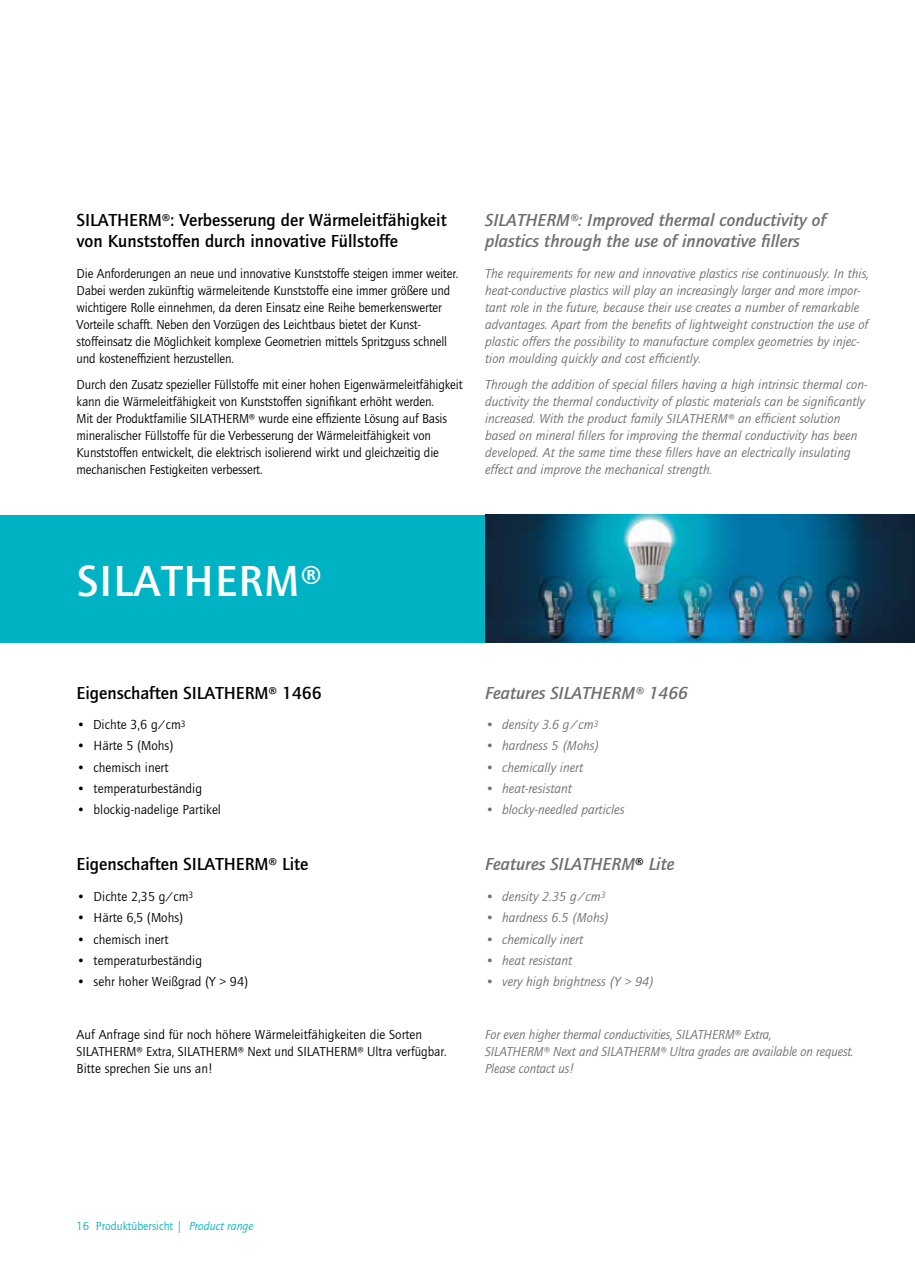
<style>
.page{position:relative;width:915px;height:1285px;background:#fff}
.page>*{position:absolute;margin:0;border:0;box-sizing:border-box;transform-origin:0 0}
.t1{font:500 45px "Quay Sans";letter-spacing:.025em;color:#fff}
.t2{font:500 18px/21.3px "Quay Sans";color:#000}
.t3{font:italic 500 18px/21.3px "Quay Sans";color:#706f6f}
.t4{font:13.5px/17px "Quay Sans";letter-spacing:-.01em;color:#000}
.t5{font:italic 13.5px/17px "Quay Sans";color:#706f6f}
.t6{font:12px "Quay Sans";color:#00b3c4}
.s1{font-style:normal;color:#000}
.s2{font-style:italic}
</style>
<div class="page">
<div style="left:0;top:514px;width:485px;height:128px;background:#00b3c4"></div>
<img style="left:485px;top:514px;width:429px;height:128px">
<h2 class="t2" style="left:77px;top:209px;width:371px">SILATHERM®: Verbesserung der Wärmeleitfähigkeit von Kunststoffen durch innovative Füllstoffe</h2>
<p class="t4" style="left:77px;top:265px;width:383px">Die Anforderungen an neue und innovative Kunststoffe steigen immer weiter.<br>Dabei werden zukünftig wärmeleitende Kunststoffe eine immer größere und wichtigere Rolle einnehmen, da deren Einsatz eine Reihe bemerkenswerter Vorteile schafft. Neben den Vorzügen des Leichtbaus bietet der Kunst&shy;stoffeinsatz die Möglichkeit komplexe Geometrien mittels Spritzguss schnell und kosteneffizient herzustellen.</p>
<p class="t4" style="left:77px;top:376px;width:387px">Durch den Zusatz spezieller Füllstoffe mit einer hohen Eigenwärmeleitfähigkeit kann die Wärmeleitfähigkeit von Kunststoffen signifikant erhöht werden.<br>Mit der Produktfamilie SILATHERM® wurde eine effiziente Lösung auf Basis mineralischer Füllstoffe für die Verbesserung der Wärmeleitfähigkeit von Kunststoffen entwickelt, die elektrisch isolierend wirkt und gleichzeitig die mechanischen Festigkeiten verbessert.</p>
<h2 class="t3" style="left:485px;top:209px;width:342px">SILATHERM®: Improved thermal conductivity of plastics through the use of innovative fillers</h2>
<p class="t5" style="left:485px;top:265px;width:385px">The requirements for new and innovative plastics rise continuously. In this, heat-conductive plastics will play an increasingly larger and more impor&shy;tant role in the future, because their use creates a number of remarkable advantages. Apart from the benefits of lightweight construction the use of plastic offers the possibility to manufacture complex geometries by injec&shy;tion moulding quickly and cost efficiently.</p>
<p class="t5" style="left:485px;top:376px;width:384px">Through the addition of special fillers having a high intrinsic thermal con&shy;ductivity the thermal conductivity of plastic materials can be significantly increased. With the product family SILATHERM® an efficient solution based on mineral fillers for improving the thermal conductivity has been developed. At the same time these fillers have an electrically insulating effect and improve the mechanical strength.</p>
<h1 class="t1" style="left:77px;top:555px;width:246px">SILATHERM®</h1>
<h2 class="t2" style="left:77px;top:682px;width:246px">Eigenschaften SILATHERM® 1466</h2>
<h2 class="t3" style="left:485px;top:682px;width:204px">Features SILATHERM® 1466</h2>
<p class="t4" style="left:77px;top:716px;width:111px">• Dichte 3,6 g/cm<sup>3</sup></p>
<p class="t4" style="left:77px;top:737px;width:98px">• Härte 5 (Mohs)</p>
<p class="t4" style="left:77px;top:759px;width:93px">• chemisch inert</p>
<p class="t4" style="left:77px;top:780px;width:127px">• temperaturbeständig</p>
<p class="t4" style="left:77px;top:801px;width:146px">• blockig-nadelige Partikel</p>
<p class="t5" style="left:485px;top:716px;width:115px">• density 3.6 g/cm<sup>3</sup></p>
<p class="t5" style="left:485px;top:737px;width:115px">• hardness 5 (Mohs)</p>
<p class="t5" style="left:485px;top:759px;width:99px">• chemically inert</p>
<p class="t5" style="left:485px;top:780px;width:88px">• heat-resistant</p>
<p class="t5" style="left:485px;top:801px;width:141px">• blocky-needled particles</p>
<h2 class="t2" style="left:77px;top:853px;width:233px">Eigenschaften SILATHERM® Lite</h2>
<h2 class="t3" style="left:485px;top:853px;width:191px">Features SILATHERM<span class="s1">®</span> Lite</h2>
<p class="t4" style="left:77px;top:888px;width:118px">• Dichte 2,35 g/cm<sup>3</sup></p>
<p class="t4" style="left:77px;top:909px;width:108px">• Härte 6,5 (Mohs)</p>
<p class="t4" style="left:77px;top:930px;width:93px">• chemisch inert</p>
<p class="t4" style="left:77px;top:951px;width:127px">• temperaturbeständig</p>
<p class="t4" style="left:77px;top:973px;width:173px">• sehr hoher Weißgrad (Y &gt; 94)</p>
<p class="t5" style="left:485px;top:888px;width:122px">• density 2.35 g/cm<sup>3</sup></p>
<p class="t5" style="left:485px;top:909px;width:125px">• hardness 6.5 (Mohs)</p>
<p class="t5" style="left:485px;top:930px;width:99px">• chemically inert</p>
<p class="t5" style="left:485px;top:951px;width:89px">• heat resistant</p>
<p class="t5" style="left:485px;top:973px;width:170px">• very high brightness (Y &gt; 94)</p>
<p class="t4" style="left:77px;top:1025px;width:371px">Auf Anfrage sind für noch höhere Wärmeleitfähigkeiten die Sorten<br>SILATHERM® Extra, SILATHERM® Next und SILATHERM® Ultra verfügbar.<br>Bitte sprechen Sie uns an!</p>
<p class="t5" style="left:485px;top:1025px;width:370px">For even higher thermal conductivities, SILATHERM® Extra,<br>SILATHERM® Next and SILATHERM® Ultra grades are available on request.<br>Please contact us!</p>
<p class="t6" style="left:77px;top:1219px;width:178px">16 Produktübersicht | <span class="s2">Product range</span></p>
</div>
